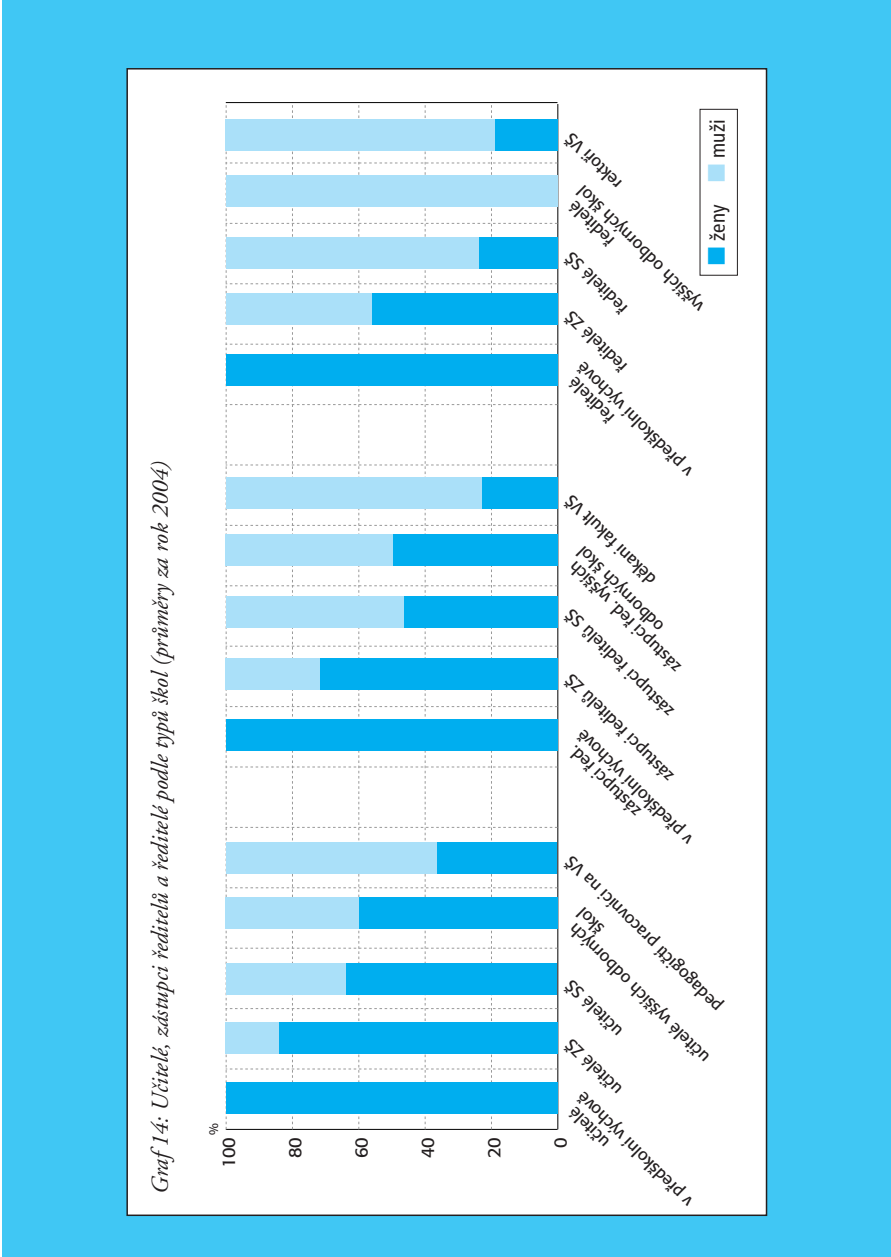
<style>
.page{position:relative;width:891px;height:1257px;background:#fff}
.page>*{position:absolute;margin:0;border:0;box-sizing:border-box;transform-origin:0 0}
.t1{font:italic 24px "Adobe Garamond CE";color:#231f20}
.t2{font:condensed 21px "Frutiger CE";color:#231f20}
.t3{font:18px "Formata CE";color:#231f20}
.t4{font:16.8px/16.8px "Formata CE";color:#231f20;text-align:right}
.t5{font:12.9px "Formata CE";color:#231f20}
.s1{color:#00aeef}
.s2{color:#aae0f9}
</style>
<div class="page">
<div style="left:2px;top:0;width:889px;height:1257px;background:#40c7f4"></div>
<div style="left:127px;top:69px;width:640px;height:1146px;background:#fff"></div>
<hr style="left:557px;top:104px;width:1px;height:1025px;background:#000">
<hr style="left:226px;top:1129px;width:331px;height:1px;background:#000">
<hr style="left:226px;top:102px;width:331px;height:1px;background:#000">
<svg style="left:226px;top:105px;width:331px;height:1024px"></svg>
<div style="left:226px;top:1022px;width:53px;height:32px;background:#aae0f9"></div>
<div style="left:279px;top:1022px;width:278px;height:32px;background:#00aeef"></div>
<div style="left:226px;top:963px;width:121px;height:31px;background:#aae0f9"></div>
<div style="left:347px;top:963px;width:210px;height:31px;background:#00aeef"></div>
<div style="left:225px;top:897px;width:134px;height:32px;background:#aae0f9"></div>
<div style="left:359px;top:897px;width:198px;height:32px;background:#00aeef"></div>
<div style="left:226px;top:842px;width:212px;height:32px;background:#aae0f9"></div>
<div style="left:438px;top:842px;width:119px;height:32px;background:#00aeef"></div>
<div style="left:226px;top:719px;width:331px;height:32px;background:#00aeef"></div>
<div style="left:226px;top:658px;width:94px;height:32px;background:#aae0f9"></div>
<div style="left:320px;top:658px;width:237px;height:32px;background:#00aeef"></div>
<div style="left:226px;top:596px;width:177px;height:32px;background:#aae0f9"></div>
<div style="left:404px;top:596px;width:153px;height:32px;background:#00aeef"></div>
<div style="left:226px;top:534px;width:167px;height:32px;background:#aae0f9"></div>
<div style="left:393px;top:534px;width:164px;height:32px;background:#00aeef"></div>
<div style="left:226px;top:477px;width:256px;height:32px;background:#aae0f9"></div>
<div style="left:482px;top:477px;width:75px;height:32px;background:#00aeef"></div>
<div style="left:226px;top:354px;width:331px;height:32px;background:#00aeef"></div>
<div style="left:226px;top:293px;width:147px;height:32px;background:#aae0f9"></div>
<div style="left:372px;top:293px;width:186px;height:32px;background:#00aeef"></div>
<div style="left:226px;top:237px;width:253px;height:32px;background:#aae0f9"></div>
<div style="left:479px;top:237px;width:78px;height:32px;background:#00aeef"></div>
<div style="left:226px;top:175px;width:331px;height:32px;background:#aae0f9"></div>
<div style="left:226px;top:119px;width:269px;height:32px;background:#aae0f9"></div>
<div style="left:495px;top:119px;width:62px;height:32px;background:#00aeef"></div>
<div style="left:700px;top:109px;width:38px;height:167px;border:1px solid #231f20"></div>
<h1 class="t1" style="left:149px;top:1195px;width:735px;rotate:-90deg">Graf14: Uãitelé, zástupci fieditelÛ a fieditelé podle typÛ ‰kol (prÛmûry za rok 2004)</h1>
<p class="t5" style="left:207px;top:1135px;width:13px;rotate:-90deg">%</p>
<p class="t3" style="left:220px;top:1168px;width:32px;rotate:-90deg">100</p>
<p class="t3" style="left:286px;top:1158px;width:23px;rotate:-90deg">80</p>
<p class="t3" style="left:353px;top:1158px;width:23px;rotate:-90deg">60</p>
<p class="t3" style="left:419px;top:1158px;width:23px;rotate:-90deg">40</p>
<p class="t3" style="left:485px;top:1158px;width:22px;rotate:-90deg">20</p>
<p class="t2" style="left:710px;top:265px;width:147px;rotate:-90deg"><span class="s1">■</span> ženy <span class="s2">■</span> muži</p>
<p class="t4" style="left:614px;top:190px;width:73px;rotate:-135deg">rektofii V·</p>
<p class="t4" style="left:685px;top:325px;width:172px;rotate:-135deg">fieditelé<br>vy‰‰ích odborn˘ch ‰kol</p>
<p class="t4" style="left:620px;top:315px;width:81px;rotate:-135deg">fieditelé S·</p>
<p class="t4" style="left:620px;top:374px;width:80px;rotate:-135deg">fieditelé Z·</p>
<p class="t4" style="left:673px;top:490px;width:156px;rotate:-135deg">fieditelé<br>v pfied‰kolní v˘chovû</p>
<p class="t4" style="left:649px;top:587px;width:121px;rotate:-135deg">dûkani fakult V·</p>
<p class="t4" style="left:673px;top:674px;width:156px;rotate:-135deg">zástupci fied. vy‰‰ích odborn˘ch ‰kol</p>
<p class="t4" style="left:666px;top:719px;width:146px;rotate:-135deg">zástupci fieditelÛ S·</p>
<p class="t4" style="left:666px;top:783px;width:146px;rotate:-135deg">zástupci fieditelÛ Z·</p>
<p class="t4" style="left:673px;top:858px;width:156px;rotate:-135deg">zástupci fied.<br>v pfied‰kolní v˘chovû</p>
<p class="t4" style="left:714px;top:1014px;width:215px;rotate:-135deg">pedagogiãtí pracovníci na V·</p>
<p class="t4" style="left:702px;top:1065px;width:197px;rotate:-135deg">uãitelé vy‰‰ích odborn˘ch ‰kol</p>
<p class="t4" style="left:615px;top:1038px;width:74px;rotate:-135deg">uãitelé S·</p>
<p class="t4" style="left:615px;top:1097px;width:73px;rotate:-135deg">uãitelé Z·</p>
<p class="t4" style="left:673px;top:1220px;width:156px;rotate:-135deg">uãitelé<br>v pfied‰kolní v˘chovû</p>
<p class="t3" style="left:552px;top:1148px;width:12px;rotate:-90deg">0</p>
</div>
